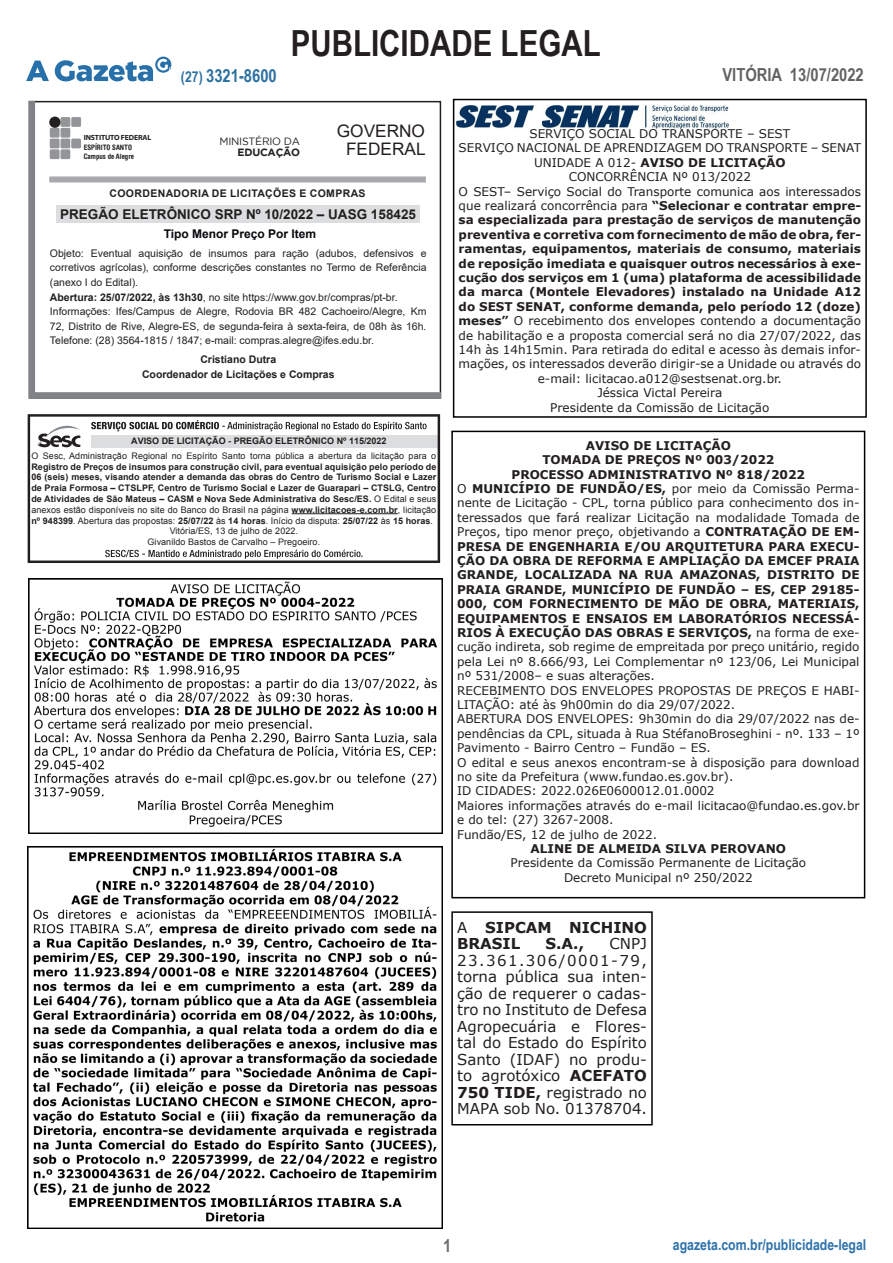
<style>
.page{position:relative;width:893px;height:1263px;background:#fff}
.page>*{position:absolute;margin:0;border:0;box-sizing:border-box;transform-origin:0 0}
.t1{font:700 36px "Arial Narrow";color:#231f20}
.t2{font:700 18px "Arial Narrow";color:#636366}
.t3{font:700 18px "Arial Narrow";color:#2b71a1}
.t4{font:700 18px "Arial Narrow";color:#6c6d70}
.t5{font:17.25px/18.1px "Arial";color:#231f20;text-align:center}
.Parágrafo_padrão_PL{font:15px/16.5px "Verdana";color:#231f20;text-align:justify}
.t6{font:700 15px "Arial Narrow";color:#2d72ab}
.Parágrafo_padrão_PL-2{font:700 15px/16.5px "Verdana";color:#231f20}
.t7{font:700 13.5px "Arial";color:#231f20}
.Parágrafo_padrão_PL-3{font:12px/14.4px "Verdana";color:#231f20}
.Parágrafo_padrão_PL-4{font:700 12px/14.4px "Verdana";color:#231f20;text-align:center}
.t8{font:700 12px "Arial";color:#08070b}
.t9{font:10.5px/14.5px "Arial";color:#231f20}
.t10{font:700 10.5px/14.5px "Arial";color:#231f20;text-align:center}
.t11{font:700 10.5px "Arial";letter-spacing:.035em;color:#231f20}
.t12{font:10.5px/10.5px "Gotham";letter-spacing:-.02em;color:#231f20;text-align:right}
.t13{font:700 9px/10.8px "Arial";letter-spacing:.005em;color:#231f20;text-align:center}
.t14{font:9px/14.5px "Arial";letter-spacing:.005em;color:#231f20}
.t15{font:700 condensed 7.5px/9px "Helvetica Rounded";color:#231f20}
.t16{font:7.5px "Myriad Bd Web";letter-spacing:-.02em;color:#231f20}
.s1{font-size:15px}
.s2{font-weight:700}
.s3{font-weight:400}
</style>
<div class="page">
<svg style="left:26px;top:57px;width:145px;height:24px"></svg>
<div style="left:453px;top:99px;width:414px;height:319px;border:2px solid #000"></div>
<img style="left:457px;top:106px;width:272px;height:23px">
<img style="left:28px;top:846px;width:414px;height:383px">
<svg style="left:28px;top:100px;width:414px;height:299px"></svg>
<div style="left:49px;top:176px;width:377px;height:6px;background:#a8a9ad"></div>
<div style="left:56px;top:205px;width:364px;height:18px;background:#dcdddf"></div>
<div style="left:50px;top:128px;width:10px;height:10px;background:#939598"></div>
<div style="left:50px;top:139px;width:10px;height:9px;background:#939598"></div>
<div style="left:50px;top:149px;width:10px;height:10px;background:#939598"></div>
<div style="left:61px;top:117px;width:9px;height:10px;background:#939598"></div>
<div style="left:61px;top:128px;width:9px;height:10px;background:#939598"></div>
<div style="left:61px;top:139px;width:9px;height:9px;background:#939598"></div>
<div style="left:71px;top:139px;width:10px;height:9px;background:#939598"></div>
<div style="left:61px;top:149px;width:9px;height:10px;background:#939598"></div>
<div style="left:71px;top:117px;width:10px;height:10px;background:#939598"></div>
<div style="left:49px;top:117px;width:12px;height:11px;background:#231f20;border-radius:50%"></div>
<svg style="left:28px;top:414px;width:412px;height:149px"></svg>
<svg style="left:105px;top:550px;width:258px;height:9px"></svg>
<svg style="left:91px;top:420px;width:336px;height:11px"></svg>
<svg style="left:37px;top:425px;width:43px;height:22px"></svg>
<hr style="left:292px;top:513px;width:106px;height:1px;background:#231f20">
<img style="left:28px;top:579px;width:414px;height:255px">
<div style="left:451px;top:911px;width:202px;height:214px;border:2px solid #000"></div>
<div style="left:451px;top:431px;width:414px;height:467px;border:2px solid #000"></div>
<h1 class="t1" style="left:291px;top:16px;width:311px">PUBLICIDADE LEGAL</h1>
<h2 class="t3" style="left:181px;top:62px;width:97px"><span class="s1">(27)</span> 3321-8600</h2>
<h2 class="t2" style="left:722px;top:61px;width:143px">VITÓRIA 13/07/2022</h2>
<p class="t16" style="left:84px;top:134px;width:69px">INSTITUTO FEDERAL</p>
<p class="t12" style="left:219px;top:136px;width:82px">MINISTÉRIO DA<br><span class="s2">EDUCAÇÃO</span></p>
<p class="t5" style="left:337px;top:122px;width:90px">GOVERNO<br>FEDERAL</p>
<p class="t15" style="left:84px;top:143px;width:52px">ESPÍRITO SANTO<br>Campus de Alegre</p>
<p class="t11" style="left:109px;top:186px;width:258px">COORDENADORIA DE LICITAÇÕES E COMPRAS</p>
<p class="t7" style="left:60px;top:204px;width:357px">PREGÃO ELETRÔNICO SRP Nº 10/2022 – UASG 158425</p>
<p class="t8" style="left:164px;top:225px;width:154px">Tipo Menor Preço Por Item</p>
<p class="t9" style="left:50px;top:246px;width:378px">Objeto: Eventual aquisição de insumos para ração (adubos, defensivos e corretivos agrícolas), conforme descrições constantes no Termo de Referência (anexo I do Edital).<br><span class="s2">Abertura: 25/07/2022, às 13h30</span>, no site https://www.gov.br/compras/pt-br.<br>Informações: Ifes/Campus de Alegre, Rodovia BR 482 Cachoeiro/Alegre, Km 72, Distrito de Rive, Alegre-ES, de segunda-feira à sexta-feira, de 08h às 16h.<br>Telefone: (28) 3564-1815 / 1847; e-mail: compras.alegre@ifes.edu.br.</p>
<p class="t10" style="left:142px;top:352px;width:194px">Cristiano Dutra<br>Coordenador de Licitações e Compras</p>
<p class="t14" style="left:31px;top:434px;width:406px;text-indent:100px"><span class="s2">AVISO DE LICITAÇÃO - PREGÃO ELETRÔNICO Nº 115/2022<br></span>O Sesc, Administração Regional no Espírito Santo torna pública a abertura da licitação para o</p>
<p class="t13" style="left:31px;top:461px;width:406px">Registro de Preços de insumos para construção civil, para eventual aquisição pelo período de 06 (seis) meses, visando atender a demanda das obras do Centro de Turismo Social e Lazer de Praia Formosa – CTSLPF, Centro de Turismo Social e Lazer de Guarapari – CTSLG, Centro de Atividades de São Mateus – CASM e Nova Sede Administrativa do Sesc/ES. <span class="s3">O Edital e seus anexos estão disponíveis no site do Banco do Brasil na página</span> www.licitacoes-e.com.br<span class="s3">, licitação </span>nº 948399<span class="s3">. Abertura das propostas:</span> 25/07/22 <span class="s3">às</span> 14 horas<span class="s3">. Início da disputa:</span> 25/07/22 <span class="s3">às</span> 15 horas<span class="s3">.<br>Vitória/ES, 13 de julho de 2022.<br>Givanildo Bastos de Carvalho – Pregoeiro.</span></p>
<p class="Parágrafo_padrão_PL-3" style="left:529px;top:126px;width:262px">SERVIÇO SOCIAL DO TRANSPORTE – SEST</p>
<p class="Parágrafo_padrão_PL-3" style="left:459px;top:141px;width:404px;text-align:center">SERVIÇO NACIONAL DE APRENDIZAGEM DO TRANSPORTE – SENAT<br>UNIDADE A 012- <span class="s2">AVISO DE LICITAÇÃO</span></p>
<p class="Parágrafo_padrão_PL-3" style="left:569px;top:169px;width:184px">CONCORRÊNCIA Nº 013/2022</p>
<p class="Parágrafo_padrão_PL-4" style="left:459px;top:184px;width:404px"><span class="s3">O SEST– Serviço Social do Transporte comunica aos interessados que realizará concorrência para</span> “Selecionar e contratar empre&shy;sa especializada para prestação de serviços de manutenção preventiva e corretiva com fornecimento de mão de obra, fer&shy;ramentas, equipamentos, materiais de consumo, materiais de reposição imediata e quaisquer outros necessários à exe&shy;cução dos serviços em 1 (uma) plataforma de acessibilidade da marca (Montele Elevadores) instalado na Unidade A12 do SEST SENAT, conforme demanda, pelo período 12 (doze) meses” <span class="s3">O recebimento dos envelopes contendo a documentação de habilitação e a proposta comercial será no dia 27/07/2022, das 14h às 14h15min. Para retirada do edital e acesso às demais infor&shy;mações, os interessados deverão dirigir-se a Unidade ou através do e-mail: licitacao.a012@sestsenat.org.br.</span></p>
<p class="Parágrafo_padrão_PL-3" style="left:597px;top:385px;width:127px">Jéssica Victal Pereira</p>
<p class="Parágrafo_padrão_PL-3" style="left:550px;top:400px;width:221px">Presidente da Comissão de Licitação</p>
<p class="Parágrafo_padrão_PL-4" style="left:586px;top:438px;width:147px">AVISO DE LICITAÇÃO</p>
<p class="Parágrafo_padrão_PL-4" style="left:542px;top:452px;width:234px">TOMADA DE PREÇOS Nº 003/2022</p>
<p class="Parágrafo_padrão_PL-4" style="left:512px;top:467px;width:295px">PROCESSO ADMINISTRATIVO Nº 818/2022</p>
<p class="Parágrafo_padrão_PL-3" style="left:457px;top:481px;width:404px;text-align:justify">O <span class="s2">MUNICÍPIO DE FUNDÃO/ES,</span> por meio da Comissão Perma&shy;nente de Licitação - CPL, torna público para conhecimento dos in&shy;teressados que fará realizar Licitação na modalidade Tomada de Preços, tipo menor preço, objetivando a <span class="s2">CONTRATAÇÃO DE EM-PRESA DE ENGENHARIA E/OU ARQUITETURA PARA EXECU-ÇÃO DA OBRA DE REFORMA E AMPLIAÇÃO DA EMCEF PRAIA GRANDE, LOCALIZADA NA RUA AMAZONAS, DISTRITO DE PRAIA GRANDE, MUNICÍPIO DE FUNDÃO – ES, CEP 29185- 000, COM FORNECIMENTO DE MÃO DE OBRA, MATERIAIS, EQUIPAMENTOS E ENSAIOS EM LABORATÓRIOS NECESSÁ-RIOS À EXECUÇÃO DAS OBRAS E SERVIÇOS,</span> na forma de exe&shy;cução indireta, sob regime de empreitada por preço unitário, regido pela Lei nº 8.666/93, Lei Complementar nº 123/06, Lei Municipal nº 531/2008– e suas alterações.</p>
<p class="Parágrafo_padrão_PL-3" style="left:457px;top:683px;width:404px">RECEBIMENTO DOS ENVELOPES PROPOSTAS DE PREÇOS E HABI-<br>LITAÇÃO: até às 9h00min do dia 29/07/2022.</p>
<p class="Parágrafo_padrão_PL-3" style="left:457px;top:712px;width:404px;text-align:justify">ABERTURA DOS ENVELOPES: 9h30min do dia 29/07/2022 nas de&shy;pendências da CPL, situada à Rua StéfanoBroseghini - nº. 133 – 1º Pavimento - Bairro Centro – Fundão – ES.</p>
<p class="Parágrafo_padrão_PL-3" style="left:457px;top:755px;width:404px">O edital e seus anexos encontram-se à disposição para download no site da Prefeitura (www.fundao.es.gov.br).</p>
<p class="Parágrafo_padrão_PL-3" style="left:457px;top:784px;width:259px">ID CIDADES: 2022.026E0600012.01.0002</p>
<p class="Parágrafo_padrão_PL-3" style="left:457px;top:798px;width:404px">Maiores informações através do e-mail licitacao@fundao.es.gov.br e do tel: (27) 3267-2008.</p>
<p class="Parágrafo_padrão_PL-3" style="left:457px;top:827px;width:201px">Fundão/ES, 12 de julho de 2022.</p>
<p class="Parágrafo_padrão_PL-4" style="left:531px;top:841px;width:257px">ALINE DE ALMEIDA SILVA PEROVANO</p>
<p class="Parágrafo_padrão_PL-3" style="left:510px;top:856px;width:297px">Presidente da Comissão Permanente de Licitação</p>
<p class="Parágrafo_padrão_PL-3" style="left:564px;top:870px;width:190px">Decreto Municipal nº 250/2022</p>
<p class="Parágrafo_padrão_PL-2" style="left:457px;top:919px;width:191px"><span class="s3">A</span> SIPCAM NICHINO<br>BRASIL</p>
<p class="Parágrafo_padrão_PL" style="left:457px;top:935px;width:191px;text-indent:152px">CNPJ 23.361.306/0001-79, torna pública sua inten&shy;ção de requerer o cadas&shy;tro no Instituto de Defesa Agropecuária e Flores&shy;tal do Estado do Espírito Santo (IDAF) no produ&shy;to agrotóxico <span class="s2">ACEFATO 750 TIDE,</span> registrado no MAPA sob No. 01378704.</p>
<p class="Parágrafo_padrão_PL-2" style="left:546px;top:935px;width:40px">S.A.,</p>
<h2 class="t4" style="left:443px;top:1232px;width:10px">1</h2>
<p class="t6" style="left:673px;top:1234px;width:195px">agazeta.com.br/publicidade-legal</p>
</div>
